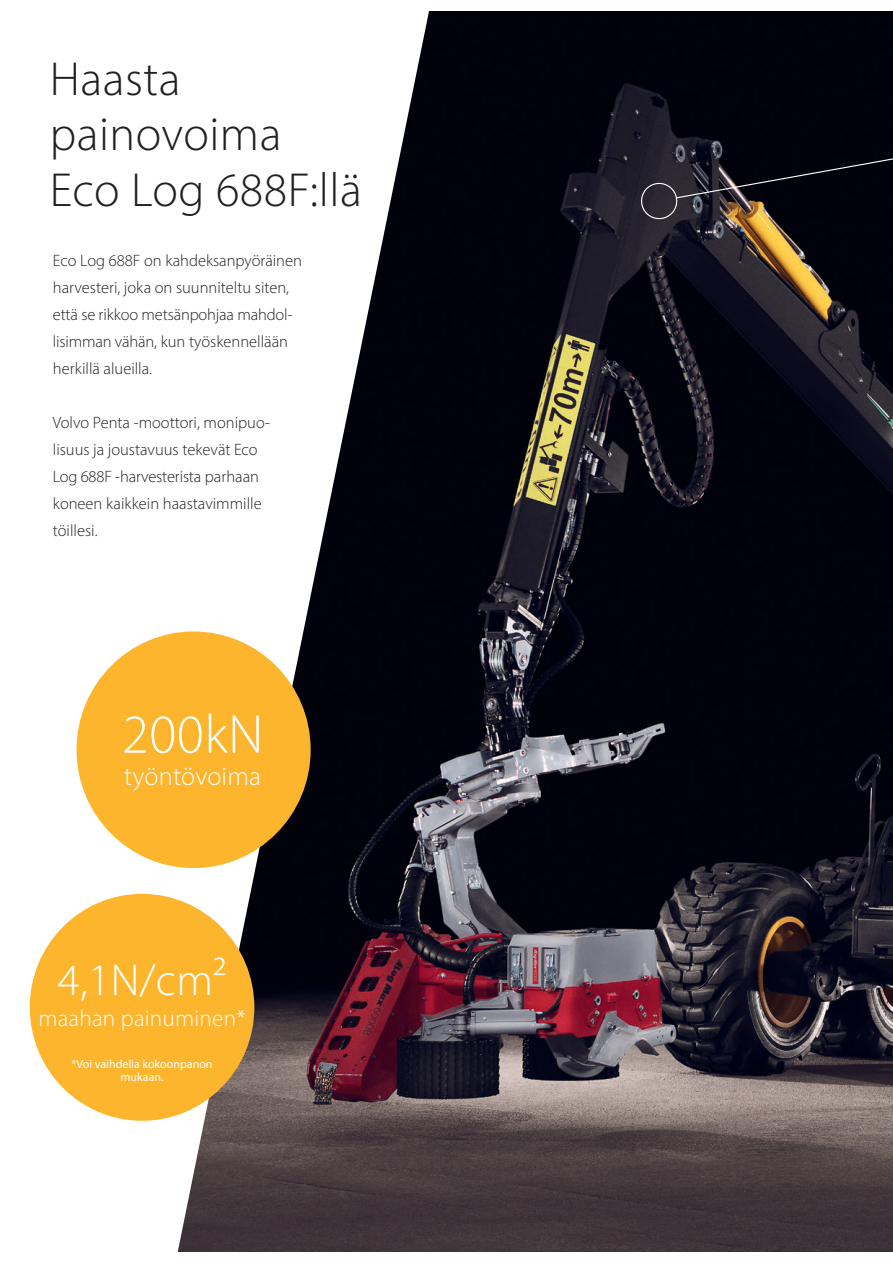
<style>
.page{position:relative;width:893px;height:1263px;background:#fff}
.page>*{position:absolute;margin:0;border:0;box-sizing:border-box;transform-origin:0 0}
.t1{font:300 55.05px "Myriad Pro";letter-spacing:.01em;color:#fff}
.t2{font:300 48px/55.5px "Myriad Pro";letter-spacing:.01em;color:#231f20}
.t3{font:300 44.85px "Myriad Pro";color:#fff}
.t4{font:300 26.25px "Myriad Pro";letter-spacing:.01em;color:#fff}
.t5{font:300 23.25px "Myriad Pro";letter-spacing:.01em;color:#fff}
.t6{font:300 16.5px/27px "Myriad Pro";color:#231f20}
.t7{font:12px/13.5px "Myriad Pro";color:#fff;text-align:center}
</style>
<div class="page">
<img style="left:431px;top:12px;width:462px;height:1239px">
<svg style="left:29px;top:11px;width:402px;height:1241px"></svg>
<div style="left:77px;top:631px;width:234px;height:237px;background:#fcb52c;border-radius:50%"></div>
<div style="left:30px;top:894px;width:224px;height:227px;background:#fcb52c;border-radius:50%"></div>
<svg style="left:638px;top:153px;width:255px;height:69px;background:#1e1b22"></svg>
<h2 class="t2" style="left:50px;top:51px;width:314px">Haasta painovoima<br>Eco Log 688F:llä</h2>
<p class="t6" style="left:53px;top:247px;width:251px">Eco Log 688F on kahdeksanpyöräinen harvesteri, joka on suunniteltu siten, että se rikkoo metsänpohjaa mahdol&shy;lisimman vähän, kun työskennellään herkillä alueilla.</p>
<p class="t6" style="left:53px;top:409px;width:219px">Volvo Penta -moottori, monipuo&shy;lisuus ja joustavuus tekevät Eco<br>Log 688F -harvesterista parhaan koneen kaikkein haastavimmille töillesi.</p>
<h1 class="t1" style="left:122px;top:701px;width:143px">200kN</h1>
<h3 class="t4" style="left:124px;top:761px;width:138px">työntövoima</h3>
<h3 class="t3" style="left:58px;top:953px;width:170px">4,1N/cm²</h3>
<h3 class="t5" style="left:39px;top:1004px;width:208px">maahan painuminen*</h3>
<p class="t7" style="left:71px;top:1057px;width:143px">*Voi vaihdella kokoonpanon mukaan.</p>
</div>
